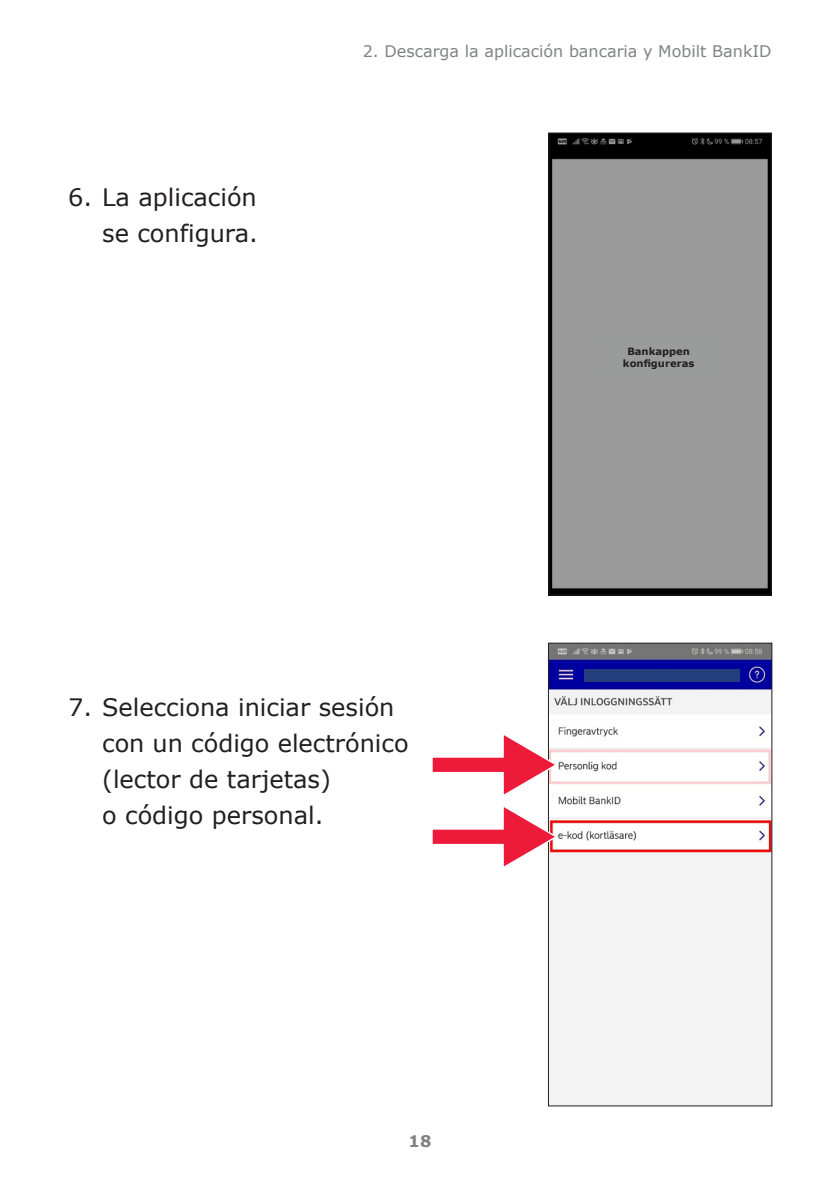
<style>
.page{position:relative;width:840px;height:1191px;background:#fff}
.page>*{position:absolute;margin:0;border:0;box-sizing:border-box;transform-origin:0 0}
.t1{font:24px/36px "Verdana";color:#231f20;text-align:right}
.t2{font:16px "Verdana";color:#808285}
.t3{font:700 16px "Verdana";color:#808285}
.t4{font:700 10px/12px "Verdana";color:#231f20;text-align:center}
</style>
<div class="page">
<img style="left:550px;top:134px;width:219px;height:459px">
<div style="left:548px;top:132px;width:223px;height:463px;border:1px solid #231f20"></div>
<img style="left:549px;top:644px;width:221px;height:460px">
<div style="left:547px;top:642px;width:225px;height:464px;border:1px solid #231f20"></div>
<svg style="left:432px;top:731px;width:126px;height:139px"></svg>
<div style="left:583px;top:669px;width:156px;height:12px;background:#243e7c"></div>
<div style="left:595px;top:338px;width:129px;height:35px;background:#999c9a"></div>
<p class="t1" style="left:68px;top:178px;width:191px">6. La aplicación se configura.</p>
<p class="t2" style="left:362px;top:40px;width:410px">2. Descarga la aplicación bancaria y Mobilt BankID</p>
<p class="t4" style="left:622px;top:345px;width:73px">Bankappen konfigureras</p>
<p class="t1" style="left:102px;top:689px;width:308px;text-align:left;text-indent:-34px">7. Selecciona iniciar sesión con un código electrónico (lector de tarjetas)<br>o código personal.</p>
<p class="t3" style="left:408px;top:1129px;width:24px">18</p>
</div>
